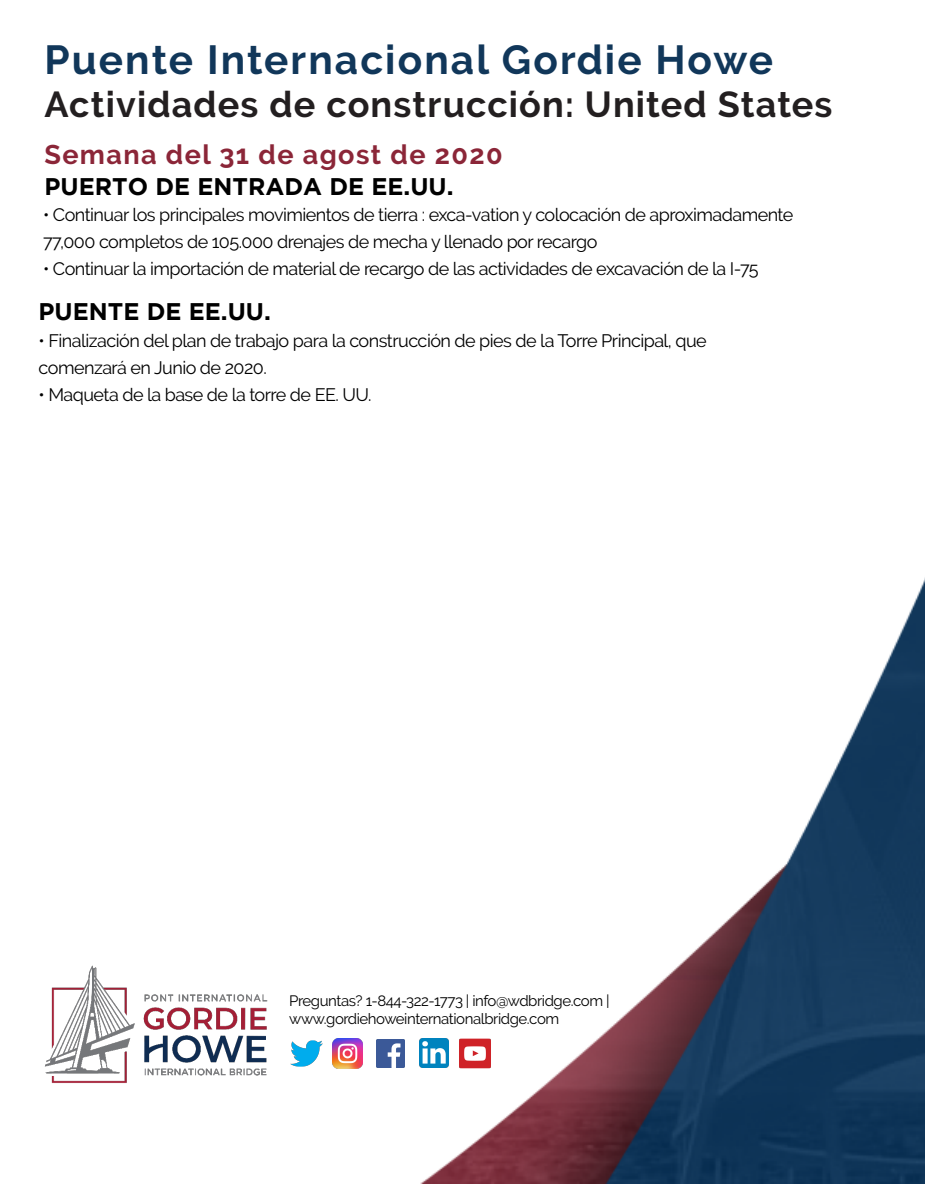
<style>
.page{position:relative;width:925px;height:1188px;background:#fff}
.page>*{position:absolute;margin:0;border:0;box-sizing:border-box;transform-origin:0 0}
.t1{font:700 40.5px "Raleway";letter-spacing:.05em;color:#11375a}
.t2{font:700 36px "Raleway";letter-spacing:.03em;color:#231f20}
.t3{font:700 27px "Raleway";letter-spacing:.05em;color:#8b2638}
.t4{font:700 24px "Gotham";color:#000}
.t5{font:18px/27px "Raleway";letter-spacing:-.03em;color:#000}
.t6{font:15px/18px "Raleway";letter-spacing:-.03em;color:#000}
</style>
<div class="page">
<img style="left:332px;top:577px;width:593px;height:607px">
<img style="left:290px;top:1040px;width:33px;height:27px">
<img style="left:377px;top:1039px;width:28px;height:28px">
<img style="left:419px;top:1039px;width:29px;height:29px">
<img style="left:459px;top:1037px;width:32px;height:33px">
<img style="left:333px;top:1038px;width:30px;height:30px">
<img style="left:44px;top:965px;width:224px;height:118px">
<h1 class="t1" style="left:44px;top:36px;width:730px">Puente Internacional Gordie Howe</h1>
<h2 class="t2" style="left:44px;top:84px;width:789px">Actividades de construcción: United States</h2>
<h3 class="t3" style="left:44px;top:139px;width:460px">Semana del 31 de agost de 2020</h3>
<h3 class="t4" style="left:45px;top:172px;width:410px">PUERTO DE ENTRADA DE EE.UU.</h3>
<p class="t5" style="left:43px;top:202px;width:752px">• Continuar los principales movimientos de tierra : exca-vation y colocación de aproximadamente<br>77,000 completos de 105.000 drenajes de mecha y llenado por recargo</p>
<p class="t5" style="left:43px;top:256px;width:717px">• Continuar la importación de material de recargo de las actividades de excavación de la I-75</p>
<h3 class="t4" style="left:39px;top:297px;width:234px">PUENTE DE EE.UU.</h3>
<p class="t5" style="left:39px;top:327px;width:669px">• Finalización del plan de trabajo para la construcción de pies de la Torre Principal, que comenzará en Junio de 2020.</p>
<p class="t5" style="left:39px;top:381px;width:334px">• Maqueta de la base de la torre de EE. UU.</p>
<p class="t6" style="left:289px;top:992px;width:322px">Preguntas? 1-844-322-1773 | info@wdbridge.com | www.gordiehoweinternationalbridge.com</p>
</div>
